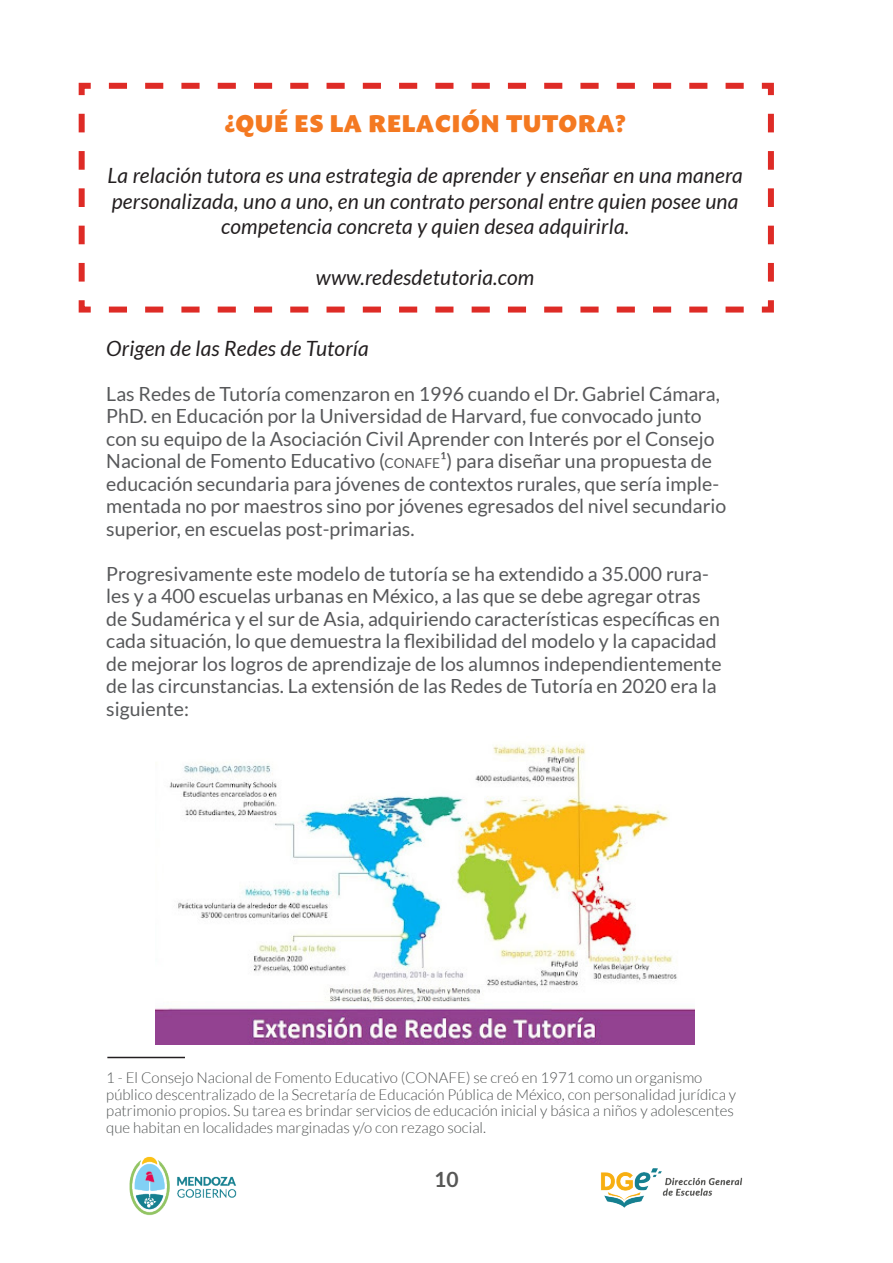
<style>
.page{position:relative;width:893px;height:1263px;background:#fff}
.page>*{position:absolute;margin:0;border:0;box-sizing:border-box;transform-origin:0 0}
.CUERPO_DE_TEXTO{font:900 24px "Macho";letter-spacing:.025em;color:#f47921}
.CUERPO_DE_TEXTO-2{font:italic 21px/25.5px "Lato";letter-spacing:.01em;color:#231f20;text-align:center}
.t1{font:700 21px "Lato";color:#575756}
.CUERPO_DE_TEXTO-3{font:19.5px/22.5px "Lato";color:#57585a}
.CUERPO_DE_TEXTO-4{font:300 15px/16.5px "Lato";color:#4f5252}
.s1{font-size:13.65px}
</style>
<div class="page">
<img style="left:600px;top:1168px;width:143px;height:40px">
<img style="left:129px;top:1156px;width:108px;height:60px">
<svg style="left:78px;top:82px;width:696px;height:231px"></svg>
<img style="left:155px;top:744px;width:540px;height:300px">
<hr style="left:107px;top:1057px;width:78px;height:1px;background:#231f20">
<p class="CUERPO_DE_TEXTO" style="left:225px;top:102px;width:402px">¿QUÉ ES LA RELACIÓN TUTORA?</p>
<p class="CUERPO_DE_TEXTO-2" style="left:107px;top:163px;width:637px">La relación tutora es una estrategia de aprender y enseñar en una manera personalizada, uno a uno, en un contrato personal entre quien posee una competencia concreta y quien desea adquirirla.</p>
<p class="CUERPO_DE_TEXTO-2" style="left:316px;top:265px;width:220px">www.redesdetutoria.com</p>
<p class="CUERPO_DE_TEXTO-2" style="left:106px;top:336px;width:264px">Origen de las Redes de Tutoría</p>
<p class="CUERPO_DE_TEXTO-3" style="left:106px;top:382px;width:622px">Las Redes de Tutoría comenzaron en 1996 cuando el Dr. Gabriel Cámara, PhD. en Educación por la Universidad de Harvard, fue convocado junto con su equipo de la Asociación Civil Aprender con Interés por el Consejo Nacional de Fomento Educativo (<span class="s1">CONAFE</span>¹) para diseñar una propuesta de educación secundaria para jóvenes de contextos rurales, que sería imple&shy;mentada no por maestros sino por jóvenes egresados del nivel secundario superior, en escuelas post-primarias.</p>
<p class="CUERPO_DE_TEXTO-3" style="left:106px;top:562px;width:617px">Progresivamente este modelo de tutoría se ha extendido a 35.000 rura&shy;les y a 400 escuelas urbanas en México, a las que se debe agregar otras de Sudamérica y el sur de Asia, adquiriendo características específicas en cada situación, lo que demuestra la flexibilidad del modelo y la capacidad de mejorar los logros de aprendizaje de los alumnos independientemente de las circunstancias. La extensión de las Redes de Tutoría en 2020 era la siguiente:</p>
<p class="CUERPO_DE_TEXTO-4" style="left:106px;top:1070px;width:631px">1 - El Consejo Nacional de Fomento Educativo (CONAFE) se creó en 1971 como un organismo público descentralizado de la Secretaría de Educación Pública de México, con personalidad jurídica y patrimonio propios. Su tarea es brindar servicios de educación inicial y básica a niños y adolescentes que habitan en localidades marginadas y/o con rezago social.</p>
<p class="t1" style="left:434px;top:1168px;width:26px">10</p>
</div>
